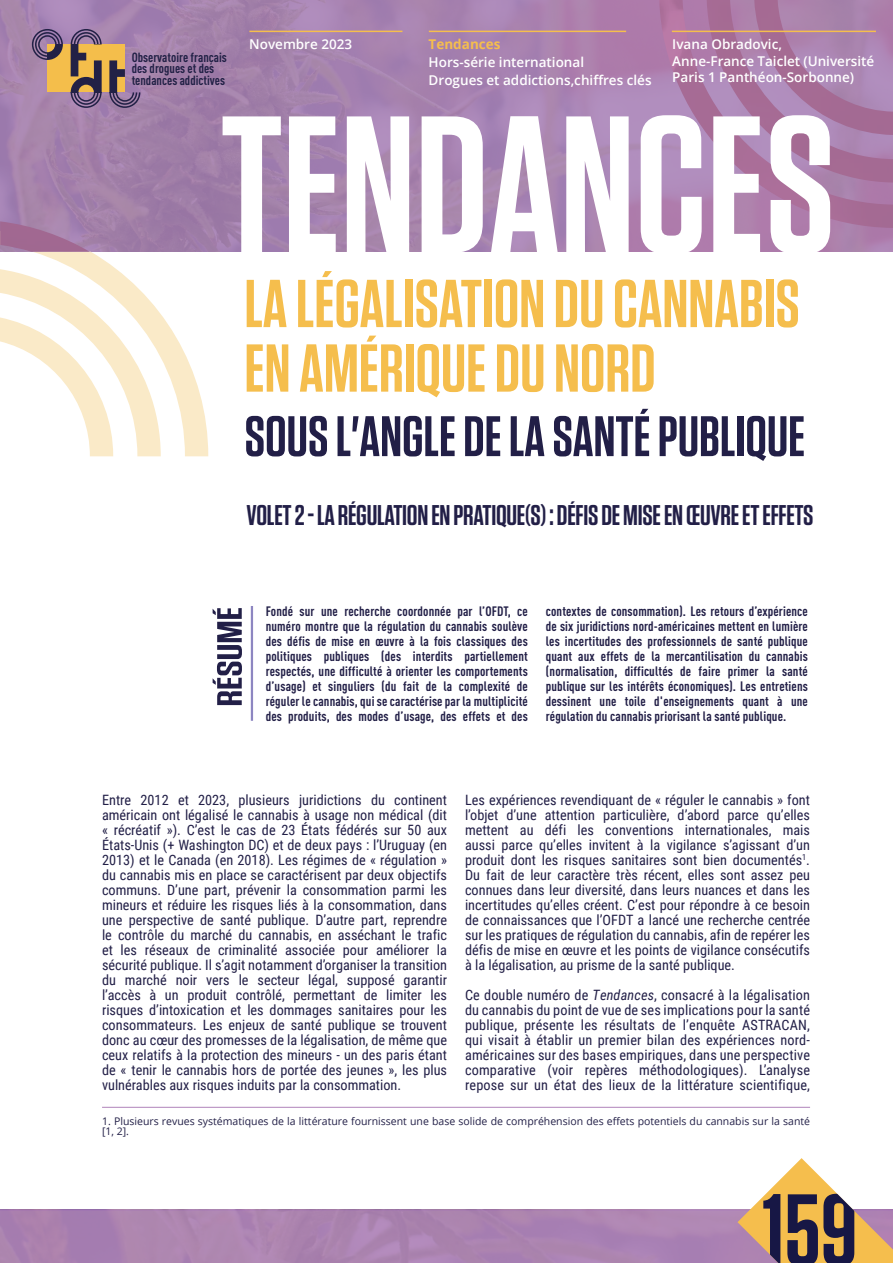
<style>
.page{position:relative;width:893px;height:1263px;background:#fff}
.page>*{position:absolute;margin:0;border:0;box-sizing:border-box;transform-origin:0 0}
.t1{font:600 194.7px "Tungsten";color:#fff}
.t2{font:101.1px "Tungsten Semibold 2";color:#171745}
.t3{font:600 67.5px/64.5px "Tungsten";color:#f5be4d}
.t4{font:600 57px "Tungsten";color:#221f47}
.t5{font:600 28.5px "Tungsten";letter-spacing:-.01em;color:#221f47}
.t6{font:14.25px/15px "Roboto Condensed";color:#221f47;text-align:justify}
.t7{font:14.25px/15px "Roboto Condensed Regular 2";color:#221f47}
.t8{font:700 condensed 13.5px/15px "DIN Pro";letter-spacing:.01em;color:#221f47;text-align:justify}
.t9{font:13.5px/16.5px "Open Sans Semi Bold 2";color:#fff}
.t10{font:500 13.5px "DIN Pro";color:#fff}
.t11{font:600 13.5px "Open Sans";color:#fff}
.t12{font:700 13.5px "Open Sans";color:#f5be4d}
.t13{font:13.2px/11.6px "DIN Pro Condensed Bold 2";color:#222146}
.t14{font:10.5px "Open Sans";color:#221f47}
.t15{font:10.5px "Open Sans 2";color:#221f47}
.s1{font-family:"Roboto Condensed"}
.s2{font-family:"Roboto Condensed";font-style:italic}
</style>
<div class="page">
<div style="left:0;top:1209px;width:737px;height:54px;background:#ab83b0"></div>
<hr style="left:251px;top:606px;width:2px;height:115px;background:#8d86c1">
<hr style="left:102px;top:1107px;width:708px;height:1px;background:#b083ba">
<svg style="left:213px;top:608px;width:29px;height:97px"></svg>
<div style="left:0;top:0;width:893px;height:252px;background:linear-gradient(to bottom,#aa88b1,#a27fa8)"></div>
<img style="left:91px;top:0;width:802px;height:252px">
<img style="left:659px;top:0;width:234px;height:228px">
<img style="left:707px;top:0;width:186px;height:183px">
<svg style="left:34px;top:232px;width:174px;height:224px"></svg>
<img style="left:0;top:221px;width:90px;height:31px">
<svg style="left:1px;top:269px;width:160px;height:187px"></svg>
<div style="left:47px;top:44px;width:78px;height:48px;background:#f4be4b"></div>
<svg style="left:109px;top:60px;width:31px;height:48px"></svg>
<svg style="left:71px;top:29px;width:31px;height:79px"></svg>
<svg style="left:32px;top:29px;width:31px;height:31px"></svg>
<svg style="left:737px;top:1158px;width:156px;height:105px"></svg>
<hr style="left:249px;top:31px;width:153px;height:1px;background:#f5be4d">
<hr style="left:429px;top:31px;width:197px;height:1px;background:#f5be4d">
<hr style="left:672px;top:31px;width:204px;height:1px;background:#f5be4d">
<p class="t13" style="left:132px;top:50px;width:97px">Observatoire français des drogues et des tendances addictives</p>
<p class="t9" style="left:249px;top:36px;width:105px">Novembre 2023</p>
<p class="t12" style="left:429px;top:35px;width:73px">Tendances</p>
<p class="t9" style="left:429px;top:54px;width:157px">Hors-série international</p>
<p class="t11" style="left:429px;top:71px;width:224px">Drogues et addictions,chiffres clés</p>
<p class="t10" style="left:241px;top:41px;width:64px">Mars 2022</p>
<p class="t10" style="left:453px;top:57px;width:191px">Drogues, enjeux internationaux</p>
<p class="t9" style="left:672px;top:36px;width:203px">Ivana Obradovic,<br>Anne-France Taiclet (Université<br>Paris 1 Panthéon-Sorbonne)</p>
<p class="t10" style="left:663px;top:41px;width:74px">Pierre Kopp</p>
<h1 class="t1" style="left:221px;top:83px;width:616px">TENDANCES</h1>
<h3 class="t3" style="left:244px;top:273px;width:557px">LA LÉGALISATION DU CANNABIS<br>EN AMÉRIQUE DU NORD</h3>
<h3 class="t4" style="left:244px;top:406px;width:562px">SOUSL'ANGLE DE LA SANTÉ PUBLIQUE</h3>
<h3 class="t5" style="left:247px;top:500px;width:568px">VOLET 2 - LA RÉGULATION EN PRATIQUE(S) : DÉFIS DE MISE EN ŒUVRE ET EFFETS</h3>
<p class="t8" style="left:266px;top:602px;width:264px">Fondé sur une recherche coordonnée par l’OFDT, ce numéro montre que la régulation du cannabis soulève des défis de mise en œuvre à la fois classiques des politiques publiques (des interdits partiellement respectés, une difficulté à orienter les comportements d’usage) et singuliers (du fait de la complexité de réguler le cannabis, qui se caractérise par la multiplicité des produits, des modes d’usage, des effets et des</p>
<p class="t8" style="left:546px;top:602px;width:264px">contextes de consommation). Les retours d’expérience de six juridictions nord-américaines mettent en lumière les incertitudes des professionnels de santé publique quant aux effets de la mercantilisation du cannabis (normalisation, difficultés de faire primer la santé publique sur les intérêts économiques). Les entretiens dessinent une toile d'enseignements quant à une régulation du cannabis priorisant la santé publique.</p>
<p class="t6" style="left:465px;top:792px;width:346px">Les expériences revendiquant de « réguler le cannabis » font l’objet d’une attention particulière, d’abord parce qu’elles mettent au défi les conventions internationales, mais aussi parce qu’elles invitent à la vigilance s’agissant d’un</p>
<p class="t7" style="left:465px;top:852px;width:346px">produit dont les risques sanitaires sont bien documentés<sup>1</sup><span class="s1">.</span></p>
<p class="t6" style="left:465px;top:867px;width:346px">Du fait de leur caractère très récent, elles sont assez peu connues dans leur diversité, dans leurs nuances et dans les incertitudes qu’elles créent. C’est pour répondre à ce besoin de connaissances que l’OFDT a lancé une recherche centrée sur les pratiques de régulation du cannabis, afin de repérer les défis de mise en œuvre et les points de vigilance consécutifs à la légalisation, au prisme de la santé publique.</p>
<p class="t7" style="left:465px;top:987px;width:346px"><span class="s1">Ce double numéro de</span> <span class="s2">Tendances</span>, consacré à la légalisation</p>
<p class="t6" style="left:465px;top:1002px;width:346px">du cannabis du point de vue de ses implications pour la santé publique, présente les résultats de l’enquête ASTRACAN, qui visait à établir un premier bilan des expériences nord&shy;américaines sur des bases empiriques, dans une perspective comparative (voir repères méthodologiques). L’analyse repose sur un état des lieux de la littérature scientifique,</p>
<p class="t7" style="left:102px;top:792px;width:346px">Entre 2012 et 2023, plusieurs juridictions du continent américain ont légalisé le cannabis à usage non médical (dit</p>
<p class="t6" style="left:102px;top:822px;width:346px">« récréatif »). C’est le cas de 23 États fédérés sur 50 aux États-Unis (+ Washington DC) et de deux pays : l’Uruguay (en 2013) et le Canada (en 2018). Les régimes de « régulation » du cannabis mis en place se caractérisent par deux objectifs communs. D’une part, prévenir la consommation parmi les</p>
<p class="t7" style="left:102px;top:897px;width:346px">mineurs et réduire les risques liés à la consommation, dans</p>
<p class="t6" style="left:102px;top:912px;width:346px">une perspective de santé publique. D’autre part, reprendre le contrôle du marché du cannabis, en asséchant le trafic et les réseaux de criminalité associée pour améliorer la sécurité publique. Il s’agit notamment d’organiser la transition du marché noir vers le secteur légal, supposé garantir l’accès à un produit contrôlé, permettant de limiter les risques d’intoxication et les dommages sanitaires pour les consommateurs. Les enjeux de santé publique se trouvent</p>
<p class="t7" style="left:102px;top:1032px;width:346px">donc au cœur des promesses de la légalisation, de même que</p>
<p class="t6" style="left:102px;top:1047px;width:346px">ceux relatifs à la protection des mineurs - un des paris étant de « tenir le cannabis hors de portée des jeunes », les plus vulnérables aux risques induits par la consommation.</p>
<p class="t14" style="left:102px;top:1114px;width:709px">1. Plusieurs revues systématiques de la littérature fournissent une base solide de compréhension des effets potentiels du cannabis sur la santé</p>
<p class="t15" style="left:102px;top:1124px;width:29px">[1, 2].</p>
<h2 class="t2" style="left:763px;top:1177px;width:96px">159</h2>
</div>
